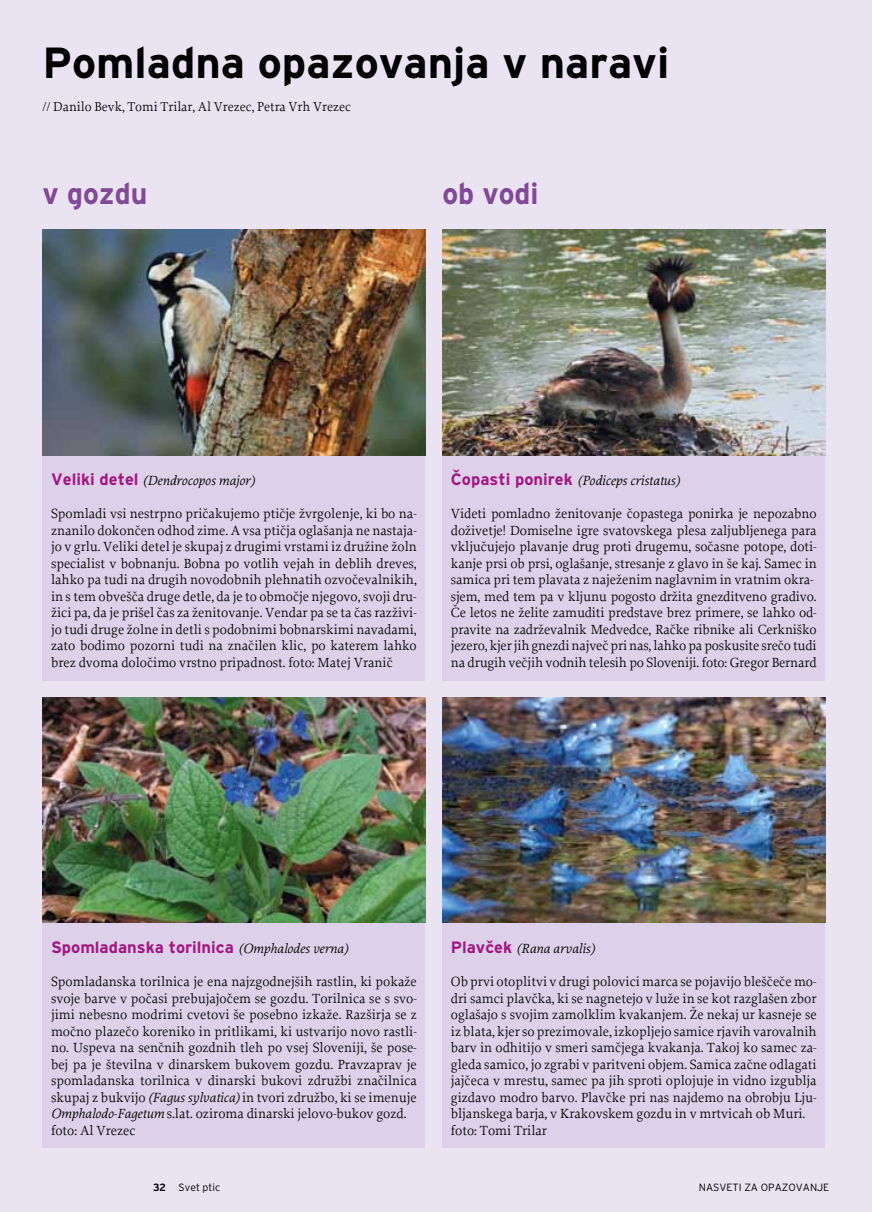
<style>
.page{position:relative;width:872px;height:1212px;background:#eae3f2}
.page>*{position:absolute;margin:0;border:0;box-sizing:border-box;transform-origin:0 0}
.t1{font:700 43.5px "Interstate Bold Mono CE";color:#000}
.t2{font:700 30px "Interstate Bold Mono CE";color:#814997;scale:.95 1}
.t3{font:700 16.5px "Interstate Bold Mono CE";color:#a31781}
.t4{font:13.95px/16.5px "Proforma";color:#000}
.t5{font:italic 13.95px "Proforma Book Italic CE";color:#000}
.t6{font:13.5px "Proforma";color:#000}
.t7{font:300 10.5px "Interstate Light Mono CE";color:#000}
.s1{font-family:"Interstate Bold Mono CE";font-weight:700;font-style:normal;font-size:16.5px;color:#a31781}
.s2{font-family:"Proforma Book Italic CE";font-weight:400;font-style:italic;font-size:13.95px;color:#000}
.s3{font-family:"Proforma Book Italic CE";font-style:italic}
.s4{font-family:"Interstate Bold Mono CE";font-weight:700}
</style>
<div class="page">
<div style="left:43px;top:230px;width:382px;height:450px;background:#ddd1e9"></div>
<img style="left:43px;top:230px;width:382px;height:225px">
<div style="left:442px;top:230px;width:383px;height:450px;background:#ddd1e9"></div>
<img style="left:442px;top:230px;width:383px;height:225px">
<div style="left:43px;top:697px;width:382px;height:451px;background:#ddd1e9"></div>
<img style="left:43px;top:697px;width:382px;height:226px">
<div style="left:442px;top:697px;width:383px;height:451px;background:#ddd1e9"></div>
<img style="left:442px;top:697px;width:383px;height:226px">
<h1 class="t1" style="left:43px;top:38px;width:628px">Pomladna opazovanja v naravi</h1>
<p class="t6" style="left:43px;top:98px;width:310px">// Danilo Bevk, Tomi Trilar, Al Vrezec, Petra Vrh Vrezec</p>
<h2 class="t2" style="left:43px;top:177px;width:112px">v gozdu</h2>
<h2 class="t2" style="left:442px;top:177px;width:103px">ob vodi</h2>
<p class="t5" style="left:51px;top:472px;width:205px"><span class="s1">Veliki detel</span> (Dendrocopos major)</p>
<p class="t4" style="left:51px;top:505px;width:367px;text-align:justify">Spomladi vsi nestrpno pričakujemo ptičje žvrgolenje, ki bo na&shy;znanilo dokončen odhod zime. A vsa ptičja oglašanja ne nastaja&shy;jo v grlu. Veliki detel je skupaj z drugimi vrstami iz družine žoln specialist v bobnanju. Bobna po votlih vejah in deblih dreves, lahko pa tudi na drugih novodobnih plehnatih ozvočevalnikih, in s tem obvešča druge detle, da je to območje njegovo, svoji dru&shy;žici pa, da je prišel čas za ženitovanje. Vendar pa se ta čas razživi&shy;jo tudi druge žolne in detli s podobnimi bobnarskimi navadami, zato bodimo pozorni tudi na značilen klic, po katerem lahko brez dvoma določimo vrstno pripadnost. foto: Matej Vranič</p>
<p class="t5" style="left:451px;top:472px;width:230px"><span class="s1">Čopasti ponirek</span> (Podiceps cristatus)</p>
<p class="t4" style="left:451px;top:505px;width:367px">Videti pomladno ženitovanje čopastega ponirka je nepozabno doživetje! Domiselne igre svatovskega plesa zaljubljenega para vključujejo plavanje drug proti drugemu, sočasne potope, doti&shy;kanje prsi ob prsi, oglašanje, stresanje z glavo in še kaj. Samec in samica pri tem plavata z naježenim naglavnim in vratnim okra&shy;sjem, med tem pa v kljunu pogosto držita gnezditveno gradivo.<br>Če letos ne želite zamuditi predstave brez primere, se lahko od&shy;pravite na zadrževalnik Medvedce, Račke ribnike ali Cerkniško jezero, kjer jih gnezdi največ pri nas, lahko pa poskusite srečo tudi na drugih večjih vodnih telesih po Sloveniji. foto: Gregor Bernard</p>
<p class="t3" style="left:51px;top:938px;width:298px">Spomladanska torilnica <span class="s2">(Omphalodes verna)</span></p>
<p class="t4" style="left:51px;top:973px;width:367px">Spomladanska torilnica je ena najzgodnejših rastlin, ki pokaže svoje barve v počasi prebujajočem se gozdu. Torilnica se s svo&shy;jimi nebesno modrimi cvetovi še posebno izkaže. Razširja se z močno plazečo koreniko in pritlikami, ki ustvarijo novo rastli&shy;no. Uspeva na senčnih gozdnih tleh po vsej Sloveniji, še pose&shy;bej pa je številna v dinarskem bukovem gozdu. Pravzaprav je spomladanska torilnica v dinarski bukovi združbi značilnica skupaj z bukvijo <span class="s3">(Fagus sylvatica)</span> in tvori združbo, ki se imenuje <span class="s3">Omphalodo-Fagetum</span> s.lat. oziroma dinarski jelovo-bukov gozd. foto: Al Vrezec</p>
<p class="t5" style="left:451px;top:940px;width:145px"><span class="s1">Plavček</span> (Rana arvalis)</p>
<p class="t4" style="left:451px;top:973px;width:367px">Ob prvi otoplitvi v drugi polovici marca se pojavijo bleščeče mo&shy;dri samci plavčka, ki se nagnetejo v luže in se kot razglašen zbor oglašajo s svojim zamolklim kvakanjem. Že nekaj ur kasneje se iz blata, kjer so prezimovale, izkopljejo samice rjavih varovalnih barv in odhitijo v smeri samčjega kvakanja. Takoj ko samec za&shy;gleda samico, jo zgrabi v paritveni objem. Samica začne odlagati jajčeca v mrestu, samec pa jih sproti oplojuje in vidno izgublja gizdavo modro barvo. Plavčke pri nas najdemo na obrobju Lju&shy;bljanskega barja, v Krakovskem gozdu in v mrtvicah ob Muri. foto: Tomi Trilar</p>
<p class="t7" style="left:153px;top:1181px;width:69px"><span class="s4">32</span> Svet ptic</p>
<p class="t7" style="left:699px;top:1181px;width:132px">NASVETI ZA OPAZOVANJE</p>
</div>
